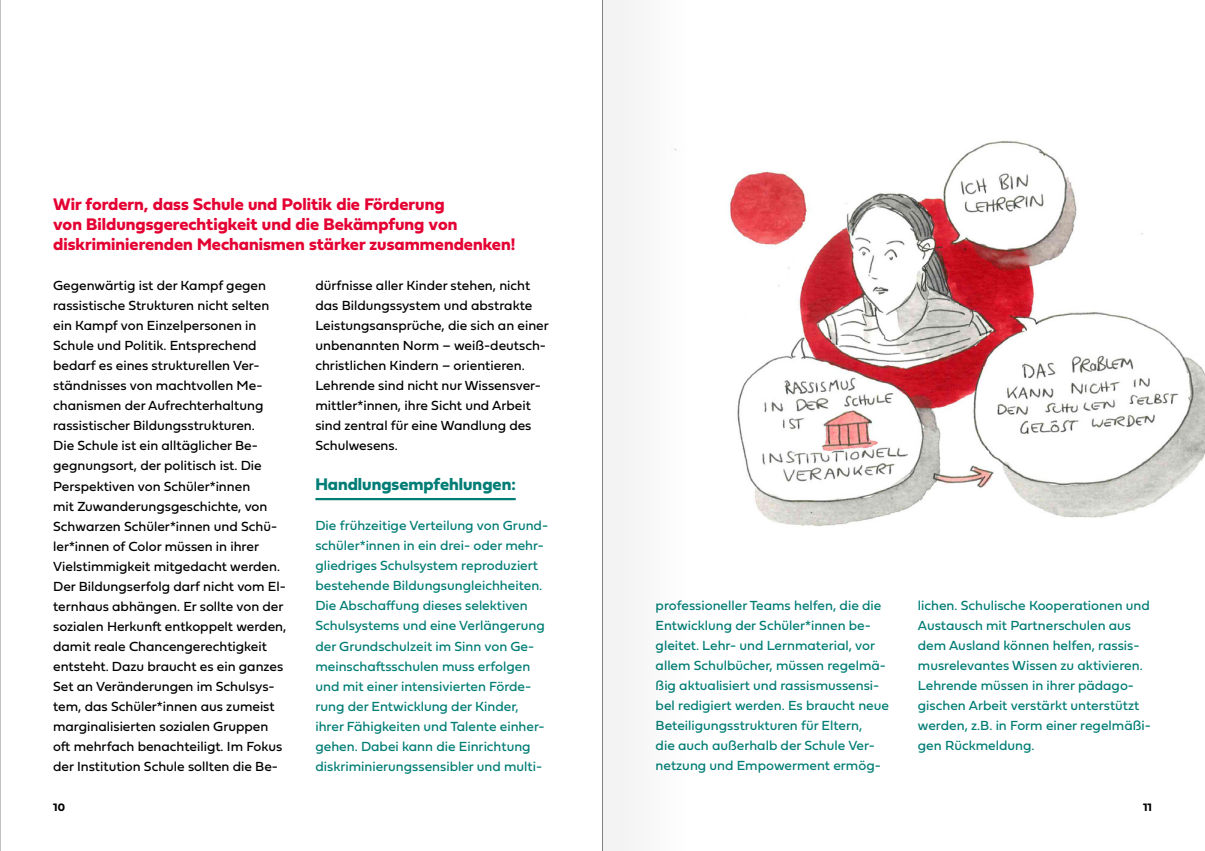
<style>
.page{position:relative;width:1205px;height:851px;background:#fff}
.page>*{position:absolute;margin:0;border:0;box-sizing:border-box;transform-origin:0 0}
.t1{font:17.5px/20px "Fieldwork Geo Bold";color:#e40233}
.t2{font:17.5px "Fieldwork Geo Bold";color:#007d75}
.t3{font:13.75px/20px "Fieldwork Geo Regular";color:#000}
.t4{font:13.75px/20px "Fieldwork Geo Regular";color:#007d75}
.t5{font:11.25px "Fieldwork Geo Bold";color:#000}
</style>
<div class="page">
<hr style="left:315px;top:498px;width:201px;height:2px;background:#007d75">
<img style="left:729px;top:140px;width:476px;height:387px">
<hr style="left:0;top:0;width:1px;height:850px;background:#878787">
<div style="left:602px;top:0;width:91px;height:850px;background:#f7f7f7"></div>
<p class="t1" style="left:53px;top:193px;width:464px">Wir fordern, dass Schule und Politik die Förderung<br>von Bildungsgerechtigkeit und die Bekämpfung von diskriminierenden Mechanismen stärker zusammendenken!</p>
<p class="t3" style="left:53px;top:275px;width:235px">Gegenwärtig ist der Kampf gegen rassistische Strukturen nicht selten ein Kampf von Einzelpersonen in Schule und Politik. Entsprechend bedarf es eines strukturellen Ver&shy;ständnisses von machtvollen Me&shy;chanismen der Aufrechterhaltung rassistischer Bildungsstrukturen.<br>Die Schule ist ein alltäglicher Be&shy;gegnungsort, der politisch ist. Die Perspektiven von Schüler*innen<br>mit Zuwanderungsgeschichte, von Schwarzen Schüler*innen und Schü&shy;ler*innen of Color müssen in ihrer Vielstimmigkeit mitgedacht werden.<br>Der Bildungserfolg darf nicht vom El&shy;ternhaus abhängen. Er sollte von der sozialen Herkunft entkoppelt werden, damit reale Chancengerechtigkeit entsteht. Dazu braucht es ein ganzes Set an Veränderungen im Schulsys&shy;tem, das Schüler*innen aus zumeist marginalisierten sozialen Gruppen oft mehrfach benachteiligt. Im Fokus der Institution Schule sollten die Be-</p>
<p class="t3" style="left:315px;top:274px;width:235px">dürfnisse aller Kinder stehen, nicht das Bildungssystem und abstrakte Leistungsansprüche, die sich an einer unbenannten Norm – weiß-deutsch&shy;christlichen Kindern – orientieren.<br>Lehrende sind nicht nur Wissensver&shy;mittler*innen, ihre Sicht und Arbeit sind zentral für eine Wandlung des Schulwesens.</p>
<p class="t2" style="left:315px;top:470px;width:202px">Handlungsempfehlungen:</p>
<p class="t4" style="left:315px;top:515px;width:234px">Die frühzeitige Verteilung von Grund&shy;schüler*innen in ein drei- oder mehr&shy;gliedriges Schulsystem reproduziert bestehende Bildungsungleichheiten.<br>Die Abschaffung dieses selektiven Schulsystems und eine Verlängerung der Grundschulzeit im Sinn von Ge&shy;meinschaftsschulen muss erfolgen und mit einer intensivierten Förde&shy;rung der Entwicklung der Kinder, ihrer Fähigkeiten und Talente einher&shy;gehen. Dabei kann die Einrichtung diskriminierungssensibler und multi-</p>
<p class="t4" style="left:656px;top:594px;width:235px">professioneller Teams helfen, die die Entwicklung der Schüler*innen be&shy;gleitet. Lehr- und Lernmaterial, vor allem Schulbücher, müssen regelmä&shy;ßig aktualisiert und rassismussensi&shy;bel redigiert werden. Es braucht neue Beteiligungsstrukturen für Eltern,<br>die auch außerhalb der Schule Ver&shy;netzung und Empowerment ermög-</p>
<p class="t4" style="left:918px;top:594px;width:234px">lichen. Schulische Kooperationen und Austausch mit Partnerschulen aus dem Ausland können helfen, rassis&shy;musrelevantes Wissen zu aktivieren.<br>Lehrende müssen in ihrer pädago&shy;gischen Arbeit verstärkt unterstützt werden, z.B. in Form einer regelmäßi&shy;gen Rückmeldung.</p>
<p class="t5" style="left:53px;top:797px;width:13px">10</p>
<p class="t5" style="left:1143px;top:797px;width:10px">11</p>
</div>
